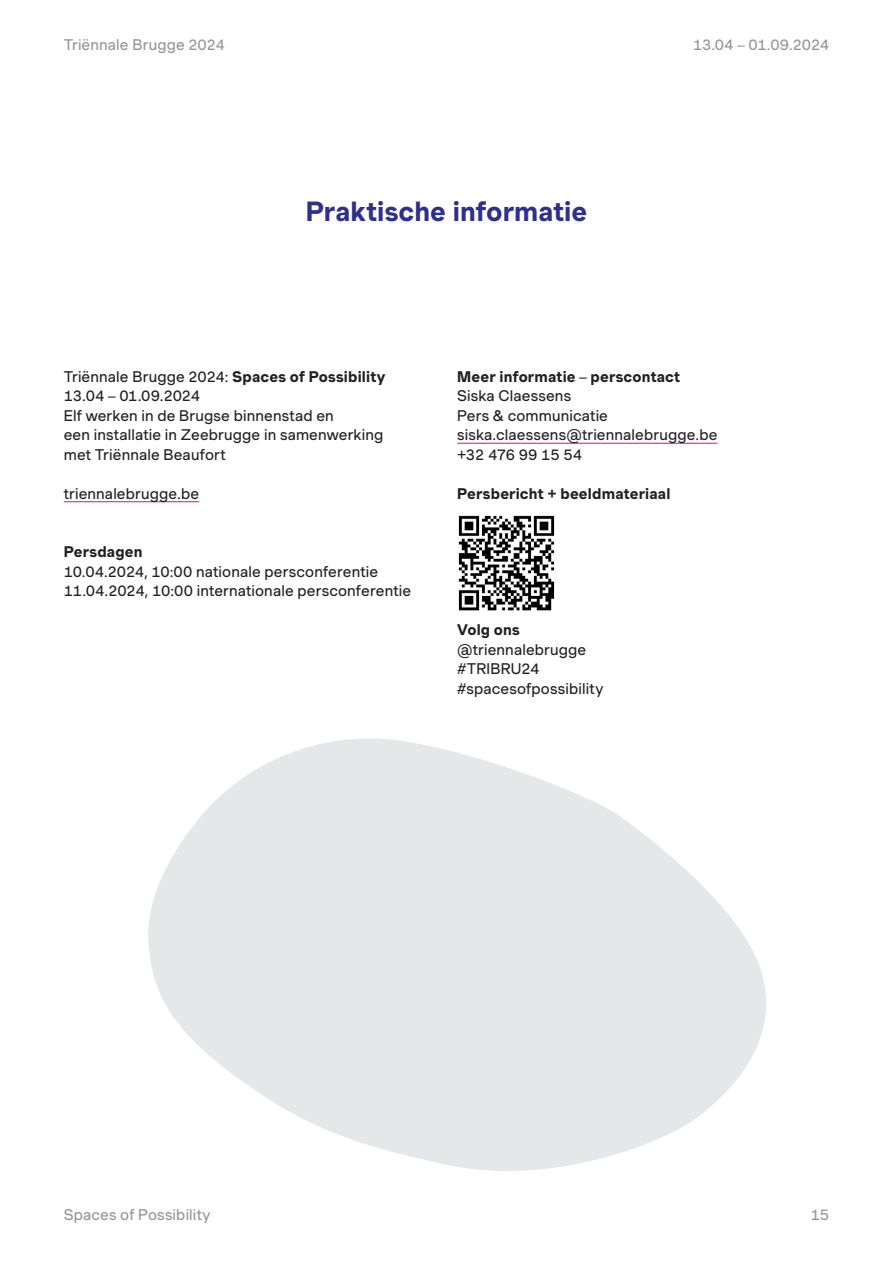
<style>
.page{position:relative;width:893px;height:1263px;background:#fff}
.page>*{position:absolute;margin:0;border:0;box-sizing:border-box;transform-origin:0 0}
.TRIBRU24_-_pers_-_large_quotes{font:700 27px "Muoto";color:#2f308d}
.TRIBRU24_-_pers_-_body_tekst{font:15px/19.5px "Muoto";letter-spacing:.01em;color:#231f20}
.TRIBRU24_-_pers_-_body_tekst-2{font:700 15px "Muoto";letter-spacing:.015em;color:#231f20}
.t1{font:15px "Muoto";letter-spacing:.01em;color:#939598}
.TRIBRU24_-_pers_-_body_tekst-3{font:15px "Muoto";letter-spacing:-.015em;color:#231f20}
.t2{font:15px "Muoto";letter-spacing:-.015em;color:#939598}
.s1{font-weight:700}
.s2{font-weight:400}
</style>
<div class="page">
<svg style="left:148px;top:738px;width:618px;height:433px;fill:#e6e7e9"></svg>
<hr style="left:64px;top:501px;width:135px;height:1px;background:#ed028c">
<hr style="left:457px;top:443px;width:260px;height:1px;background:#ed028c">
<img style="left:458px;top:515px;width:97px;height:96px">
<p class="t1" style="left:64px;top:34px;width:163px">Triënnale Brugge 2024</p>
<p class="t2" style="left:693px;top:34px;width:138px">13.04 – 01.09.2024</p>
<p class="TRIBRU24_-_pers_-_large_quotes" style="left:306px;top:191px;width:283px">Praktische informatie</p>
<p class="TRIBRU24_-_pers_-_body_tekst" style="left:64px;top:366px;width:323px">Triënnale Brugge 2024: <span class="s1">Spaces of Possibility</span></p>
<p class="TRIBRU24_-_pers_-_body_tekst-3" style="left:64px;top:385px;width:138px">13.04 – 01.09.2024</p>
<p class="TRIBRU24_-_pers_-_body_tekst" style="left:64px;top:405px;width:271px">Elf werken in de Brugse binnenstad en</p>
<p class="TRIBRU24_-_pers_-_body_tekst" style="left:64px;top:425px;width:321px">een installatie in Zeebrugge in samenwerking</p>
<p class="TRIBRU24_-_pers_-_body_tekst" style="left:64px;top:444px;width:163px">met Triënnale Beaufort</p>
<p class="TRIBRU24_-_pers_-_body_tekst" style="left:64px;top:483px;width:137px">triennalebrugge.be</p>
<p class="TRIBRU24_-_pers_-_body_tekst-2" style="left:64px;top:541px;width:80px">Persdagen</p>
<p class="TRIBRU24_-_pers_-_body_tekst" style="left:64px;top:561px;width:316px">10.04.2024, 10:00 nationale persconferentie</p>
<p class="TRIBRU24_-_pers_-_body_tekst" style="left:64px;top:581px;width:349px">11.04.2024, 10:00 internationale persconferentie</p>
<p class="TRIBRU24_-_pers_-_body_tekst-2" style="left:457px;top:365px;width:225px">Meer informatie <span class="s2">–</span> perscontact</p>
<p class="TRIBRU24_-_pers_-_body_tekst" style="left:457px;top:386px;width:115px">Siska Claessens</p>
<p class="TRIBRU24_-_pers_-_body_tekst" style="left:457px;top:405px;width:152px">Pers &amp; communicatie</p>
<p class="TRIBRU24_-_pers_-_body_tekst" style="left:457px;top:425px;width:262px">siska.claessens@triennalebrugge.be</p>
<p class="TRIBRU24_-_pers_-_body_tekst-3" style="left:457px;top:443px;width:126px">+32 476 99 15 54</p>
<p class="TRIBRU24_-_pers_-_body_tekst-2" style="left:457px;top:482px;width:215px">Persbericht + beeldmateriaal</p>
<p class="TRIBRU24_-_pers_-_body_tekst" style="left:457px;top:620px;width:131px"><span class="s1">Volg ons </span>@triennalebrugge</p>
<p class="TRIBRU24_-_pers_-_body_tekst" style="left:457px;top:659px;width:84px">#TRIBRU24</p>
<p class="TRIBRU24_-_pers_-_body_tekst" style="left:457px;top:678px;width:148px">#spacesofpossibility</p>
<p class="t1" style="left:64px;top:1204px;width:148px">Spaces of Possibility</p>
<p class="t1" style="left:811px;top:1204px;width:20px">15</p>
</div>
